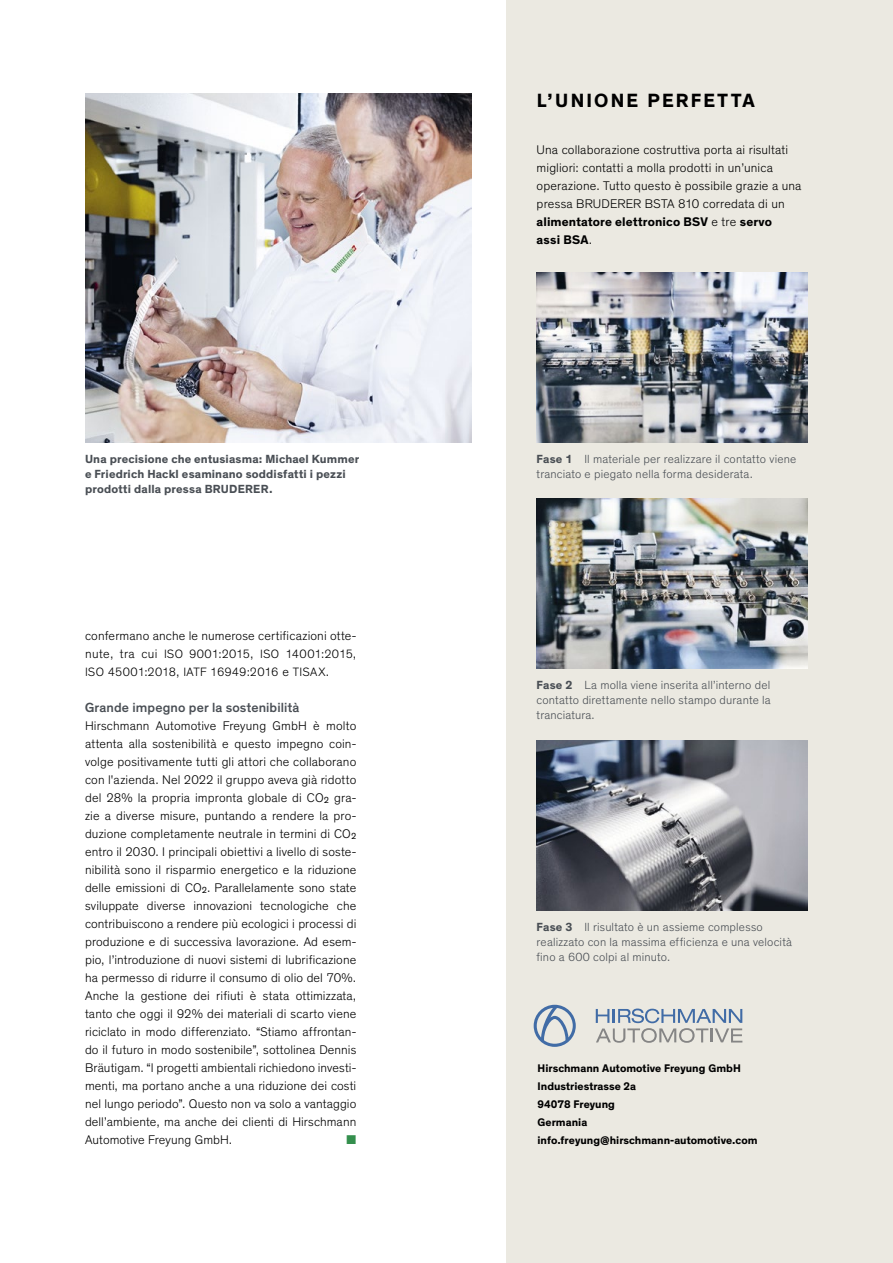
<style>
.page{position:relative;width:893px;height:1263px;background:#fff}
.page>*{position:absolute;margin:0;border:0;box-sizing:border-box;transform-origin:0 0}
.t1{font:700 19.5px "Theinhardt";letter-spacing:.115em;color:#000}
.t2{font:500 13.5px "Theinhardt";letter-spacing:.01em;color:#494e54}
.t3{font:300 12.75px/18px "Theinhardt";letter-spacing:.01em;color:#000}
.t4{font:12.75px "Zapf Dingbats ITC";color:#348f4d}
.t5{font:300 12.3px/18px "Theinhardt";letter-spacing:.015em;color:#000}
.t6{font:300 12px/15px "Theinhardt";letter-spacing:.01em;color:#494e54}
.t7{font:700 12px/15px "Theinhardt";letter-spacing:.015em;color:#494e54}
.t8{font:700 11.25px/18px "Theinhardt";color:#000}
.s1{font-size:12.75px}
.s2{font-weight:400;font-size:9px}
.s3{font-weight:700}
</style>
<div class="page">
<div style="left:507px;top:0;width:386px;height:1263px;background:#ebe9e1"></div>
<svg style="left:534px;top:1005px;width:42px;height:42px"></svg>
<svg style="left:596px;top:1008px;width:146px;height:35px"></svg>
<img style="left:537px;top:740px;width:271px;height:170px">
<img style="left:537px;top:272px;width:271px;height:170px">
<img style="left:537px;top:499px;width:271px;height:170px">
<img style="left:85px;top:94px;width:386px;height:348px">
<p class="t7" style="left:85px;top:451px;width:276px">Una precisione che entusiasma: Michael Kummer e Friedrich Hackl esaminano soddisfatti i pezzi prodotti dalla pressa BRUDERER.</p>
<p class="t3" style="left:85px;top:627px;width:272px">confermano anche le numerose certificazioni otte-</p>
<p class="t5" style="left:85px;top:645px;width:273px"><span class="s1">nute, tra cui</span> ISO 9001:2015<span class="s1">,</span> ISO 14001:2015<span class="s1">,<br></span>ISO 45001:2018<span class="s1">,</span> IATF 16949:2016 <span class="s1">e</span> TISAX<span class="s1">.</span></p>
<p class="t2" style="left:85px;top:699px;width:216px">Grande impegno per la sostenibilità</p>
<p class="t3" style="left:85px;top:717px;width:273px;text-align:justify">Hirschmann Automotive Freyung GmbH è molto attenta alla sostenibilità e questo impegno coin&shy;volge positivamente tutti gli attori che collaborano con l'azienda. Nel 2022 il gruppo aveva già ridotto del 28% la propria impronta globale di CO<span class="s2">2</span> gra&shy;zie a diverse misure, puntando a rendere la pro&shy;duzione completamente neutrale in termini di CO<span class="s2">2 </span>entro il 2030. I principali obiettivi a livello di soste&shy;nibilità sono il risparmio energetico e la riduzione delle emissioni di CO<span class="s2">2</span>. Parallelamente sono state sviluppate diverse innovazioni tecnologiche che contribuiscono a rendere più ecologici i processi di produzione e di successiva lavorazione. Ad esem&shy;pio, l’introduzione di nuovi sistemi di lubrificazione ha permesso di ridurre il consumo di olio del 70%.<br>Anche la gestione dei rifiuti è stata ottimizzata, tanto che oggi il 92% dei materiali di scarto viene riciclato in modo differenziato. “Stiamo affrontan&shy;do il futuro in modo sostenibile”, sottolinea Dennis Bräutigam. “I progetti ambientali richiedono investi&shy;menti, ma portano anche a una riduzione dei costi nel lungo periodo”. Questo non va solo a vantaggio dell’ambiente, ma anche dei clienti di Hirschmann Automotive Freyung GmbH.</p>
<p class="t4" style="left:347px;top:1133px;width:11px">■</p>
<h1 class="t1" style="left:537px;top:88px;width:220px">L’UNIONE PERFETTA</h1>
<p class="t3" style="left:537px;top:141px;width:266px">Una collaborazione costruttiva porta ai risultati migliori: contatti a molla prodotti in un’unica operazione. Tutto questo è possibile grazie a una pressa BRUDERER BSTA 810 corredata di un <span class="s3">alimentatore elettronico BSV</span> e tre <span class="s3">servo<br>assi BSA</span>.</p>
<p class="t6" style="left:537px;top:451px;width:261px"><span class="s3">Fase 1</span> Il materiale per realizzare il contatto viene tranciato e piegato nella forma desiderata.</p>
<p class="t6" style="left:537px;top:678px;width:236px;text-align:justify"><span class="s3">Fase 2</span> La molla viene inserita all’interno del contatto direttamente nello stampo durante la tranciatura.</p>
<p class="t6" style="left:537px;top:919px;width:257px"><span class="s3">Fase 3</span> Il risultato è un assieme complesso realizzato con la massima efficienza e una velocità fino a 600 colpi al minuto.</p>
<p class="t8" style="left:537px;top:1059px;width:222px">Hirschmann Automotive Freyung GmbH<br>Industriestrasse 2a<br>94078 Freyung<br>Germania info.freyung@hirschmann-automotive.com</p>
</div>
